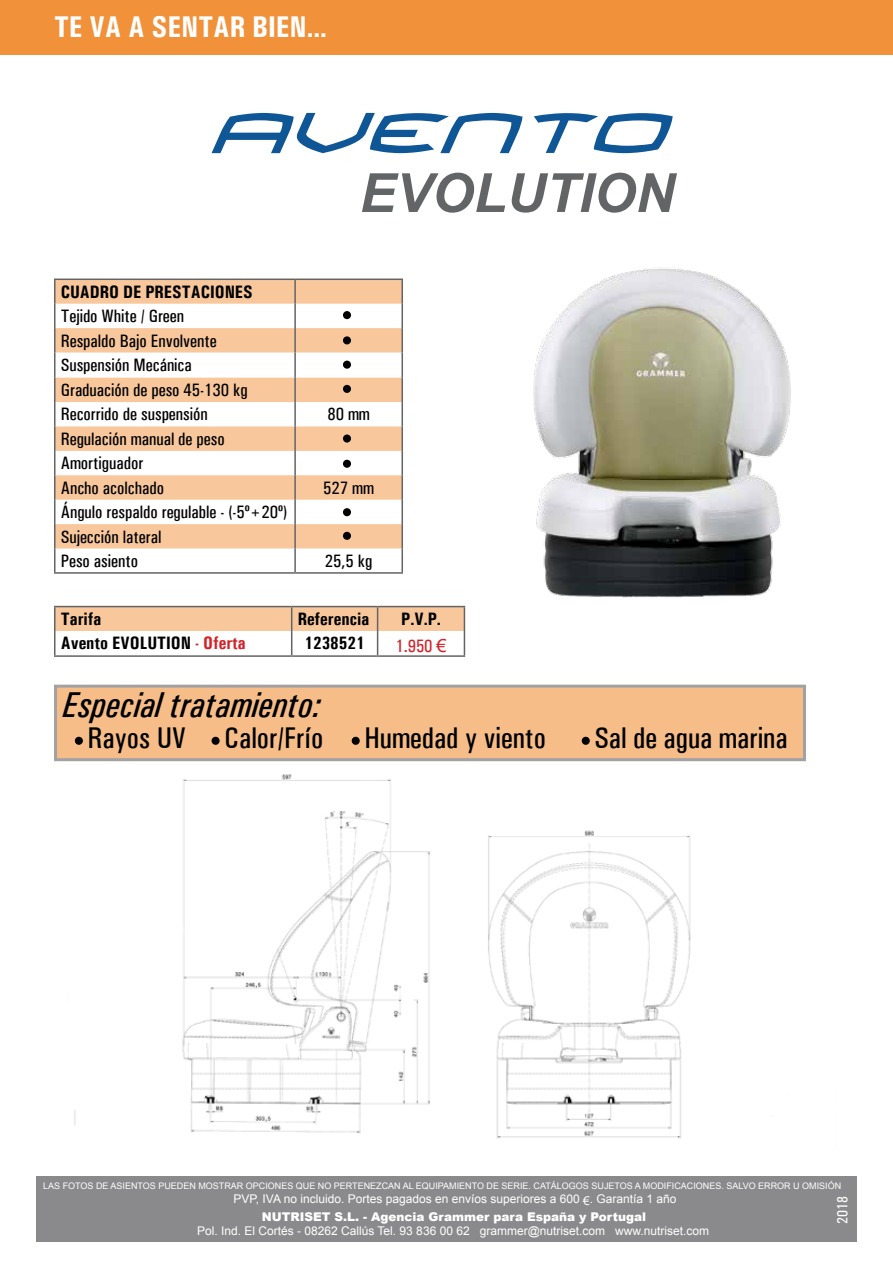
<style>
.page{position:relative;width:893px;height:1263px;background:#fff}
.page>*{position:absolute;margin:0;border:0;box-sizing:border-box;transform-origin:0 0}
.t1{font:italic 700 54px "Arial";color:#636466}
.t2{font:italic 500 36px "Univers Condensed";color:#000}
.t3{font:500 30px "Univers Condensed";color:#000}
.t4{font:700 30px "Univers Condensed";color:#fff}
.t5{font:500 18px/24.6px "Univers Condensed";color:#000}
.t6{font:700 18px "Univers Condensed";color:#000}
.t7{font:500 18px "Univers Condensed";color:#d2232a}
.t8{font:500 15px "Univers Condensed";color:#fff}
.t9{font:12px "Arial";color:#fff}
.t10{font:900 12px "Arial";color:#fff}
.t11{font:9px "Arial";color:#fff}
.s1{color:#d2232a}
.s2{font-family:"Arial";font-weight:400}
</style>
<div class="page">
<div style="left:0;top:0;width:893px;height:54px;background:#f19139"></div>
<svg style="left:212px;top:113px;width:461px;height:40px"></svg>
<img style="left:533px;top:268px;width:258px;height:330px">
<div style="left:36px;top:1176px;width:821px;height:66px;background:#8a8a8c"></div>
<svg style="left:56px;top:280px;width:345px;height:268px;fill:#f8c89c"></svg>
<hr style="left:54px;top:279px;width:241px;height:1px;background:#636466">
<hr style="left:54px;top:280px;width:2px;height:24px;background:#636466">
<hr style="left:295px;top:279px;width:108px;height:1px;background:#636466">
<hr style="left:294px;top:280px;width:2px;height:24px;background:#636466">
<hr style="left:401px;top:280px;width:2px;height:24px;background:#636466">
<hr style="left:54px;top:304px;width:2px;height:24px;background:#636466">
<hr style="left:294px;top:304px;width:2px;height:24px;background:#636466">
<hr style="left:401px;top:304px;width:2px;height:24px;background:#636466">
<hr style="left:54px;top:328px;width:2px;height:24px;background:#636466">
<hr style="left:294px;top:328px;width:2px;height:24px;background:#636466">
<hr style="left:401px;top:328px;width:2px;height:24px;background:#636466">
<hr style="left:54px;top:352px;width:2px;height:26px;background:#636466">
<hr style="left:294px;top:352px;width:2px;height:26px;background:#636466">
<hr style="left:401px;top:352px;width:2px;height:26px;background:#636466">
<hr style="left:54px;top:378px;width:2px;height:24px;background:#636466">
<hr style="left:294px;top:378px;width:2px;height:24px;background:#636466">
<hr style="left:401px;top:378px;width:2px;height:24px;background:#636466">
<hr style="left:54px;top:402px;width:2px;height:24px;background:#636466">
<hr style="left:294px;top:402px;width:2px;height:24px;background:#636466">
<hr style="left:401px;top:402px;width:2px;height:24px;background:#636466">
<hr style="left:54px;top:426px;width:2px;height:25px;background:#636466">
<hr style="left:294px;top:426px;width:2px;height:25px;background:#636466">
<hr style="left:401px;top:426px;width:2px;height:25px;background:#636466">
<hr style="left:54px;top:451px;width:2px;height:24px;background:#636466">
<hr style="left:294px;top:451px;width:2px;height:24px;background:#636466">
<hr style="left:401px;top:451px;width:2px;height:24px;background:#636466">
<hr style="left:54px;top:475px;width:2px;height:25px;background:#636466">
<hr style="left:294px;top:475px;width:2px;height:25px;background:#636466">
<hr style="left:401px;top:475px;width:2px;height:25px;background:#636466">
<hr style="left:54px;top:500px;width:2px;height:24px;background:#636466">
<hr style="left:294px;top:500px;width:2px;height:24px;background:#636466">
<hr style="left:401px;top:500px;width:2px;height:24px;background:#636466">
<hr style="left:54px;top:524px;width:2px;height:24px;background:#636466">
<hr style="left:294px;top:524px;width:2px;height:24px;background:#636466">
<hr style="left:401px;top:524px;width:2px;height:24px;background:#636466">
<hr style="left:54px;top:548px;width:2px;height:24px;background:#636466">
<hr style="left:294px;top:548px;width:2px;height:24px;background:#636466">
<hr style="left:401px;top:548px;width:2px;height:24px;background:#636466">
<hr style="left:54px;top:572px;width:241px;height:2px;background:#636466">
<hr style="left:295px;top:572px;width:108px;height:2px;background:#636466">
<hr style="left:54px;top:606px;width:238px;height:1px;background:#636466">
<hr style="left:54px;top:607px;width:2px;height:24px;background:#636466">
<hr style="left:54px;top:631px;width:2px;height:24px;background:#636466">
<svg style="left:55px;top:606px;width:410px;height:49px"></svg>
<hr style="left:54px;top:655px;width:238px;height:2px;background:#636466">
<hr style="left:292px;top:655px;width:86px;height:2px;background:#636466">
<hr style="left:378px;top:655px;width:87px;height:2px;background:#636466">
<svg style="left:54px;top:685px;width:752px;height:76px;background:#efba8a"></svg>
<div style="left:343px;top:311px;width:8px;height:8px;background:#000;border-radius:50%"></div>
<div style="left:343px;top:336px;width:8px;height:8px;background:#000;border-radius:50%"></div>
<div style="left:343px;top:361px;width:8px;height:8px;background:#000;border-radius:50%"></div>
<div style="left:343px;top:385px;width:8px;height:8px;background:#000;border-radius:50%"></div>
<div style="left:343px;top:434px;width:8px;height:9px;background:#000;border-radius:50%"></div>
<div style="left:343px;top:460px;width:8px;height:8px;background:#000;border-radius:50%"></div>
<div style="left:343px;top:508px;width:8px;height:8px;background:#000;border-radius:50%"></div>
<div style="left:343px;top:532px;width:8px;height:8px;background:#000;border-radius:50%"></div>
<div style="left:75px;top:737px;width:8px;height:8px;background:#000;border-radius:50%"></div>
<div style="left:212px;top:737px;width:8px;height:8px;background:#000;border-radius:50%"></div>
<div style="left:352px;top:737px;width:8px;height:8px;background:#000;border-radius:50%"></div>
<div style="left:582px;top:737px;width:8px;height:8px;background:#000;border-radius:50%"></div>
<img style="left:74px;top:774px;width:617px;height:365px">
<h3 class="t4" style="left:54px;top:9px;width:274px">TE VA A SENTAR BIEN...</h3>
<h1 class="t1" style="left:360px;top:157px;width:317px">EVOLUTION</h1>
<p class="t6" style="left:61px;top:281px;width:194px">CUADRO DE PRESTACIONES</p>
<p class="t5" style="left:61px;top:304px;width:188px">Tejido White / Green<br>Respaldo Bajo Envolvente<br>Suspensión Mecánica<br>Graduación de peso 45-130 kg<br>Recorrido de suspensión</p>
<p class="t5" style="left:61px;top:427px;width:166px">Regulación manual de peso<br>Amortiguador<br>Ancho acolchado</p>
<p class="t5" style="left:61px;top:500px;width:228px">Ángulo respaldo regulable - (-5º+20º)<br>Sujección lateral<br>Peso asiento</p>
<p class="t5" style="left:327px;top:402px;width:44px">80 mm</p>
<p class="t5" style="left:323px;top:475px;width:52px">527 mm</p>
<p class="t5" style="left:325px;top:548px;width:49px">25,5 kg</p>
<p class="t6" style="left:61px;top:608px;width:42px">Tarifa</p>
<p class="t6" style="left:298px;top:608px;width:73px">Referencia</p>
<p class="t6" style="left:401px;top:608px;width:41px">P.V.P.</p>
<p class="t6" style="left:61px;top:632px;width:187px">Avento EVOLUTION <span class="s1">- Oferta</span></p>
<p class="t6" style="left:304px;top:632px;width:62px">1238521</p>
<p class="t7" style="left:395px;top:635px;width:53px">1.950 <span class="s2">€</span></p>
<h2 class="t2" style="left:63px;top:683px;width:259px">Especial tratamiento:</h2>
<h3 class="t3" style="left:88px;top:720px;width:100px">Rayos UV</h3>
<h3 class="t3" style="left:224px;top:720px;width:101px">Calor/Frío</h3>
<h3 class="t3" style="left:364px;top:720px;width:183px">Humedad y viento</h3>
<h3 class="t3" style="left:594px;top:720px;width:195px">Sal de agua marina</h3>
<p class="t11" style="left:43px;top:1179px;width:800px">LAS FOTOS DE ASIENTOS PUEDEN MOSTRAR OPCIONES QUE NO PERTENEZCAN AL EQUIPAMIENTO DE SERIE. CATÁLOGOS SUJETOS A MODIFICACIONES. SALVO ERROR U OMISIÓN</p>
<p class="t9" style="left:233px;top:1191px;width:445px">PVP, IVA no incluido. Portes pagados en envíos superiores a 600 €. Garantía 1 año</p>
<p class="t10" style="left:262px;top:1208px;width:386px">NUTRISET S.L. - Agencia Grammer para España y Portugal</p>
<p class="t9" style="left:197px;top:1222px;width:514px">Pol. Ind. El Cortés - 08262 Callús Tel. 93 836 00 62 grammer@nutriset.com www.nutriset.com</p>
<p class="t8" style="left:833px;top:1224px;width:29px;rotate:-90deg">2018</p>
</div>
